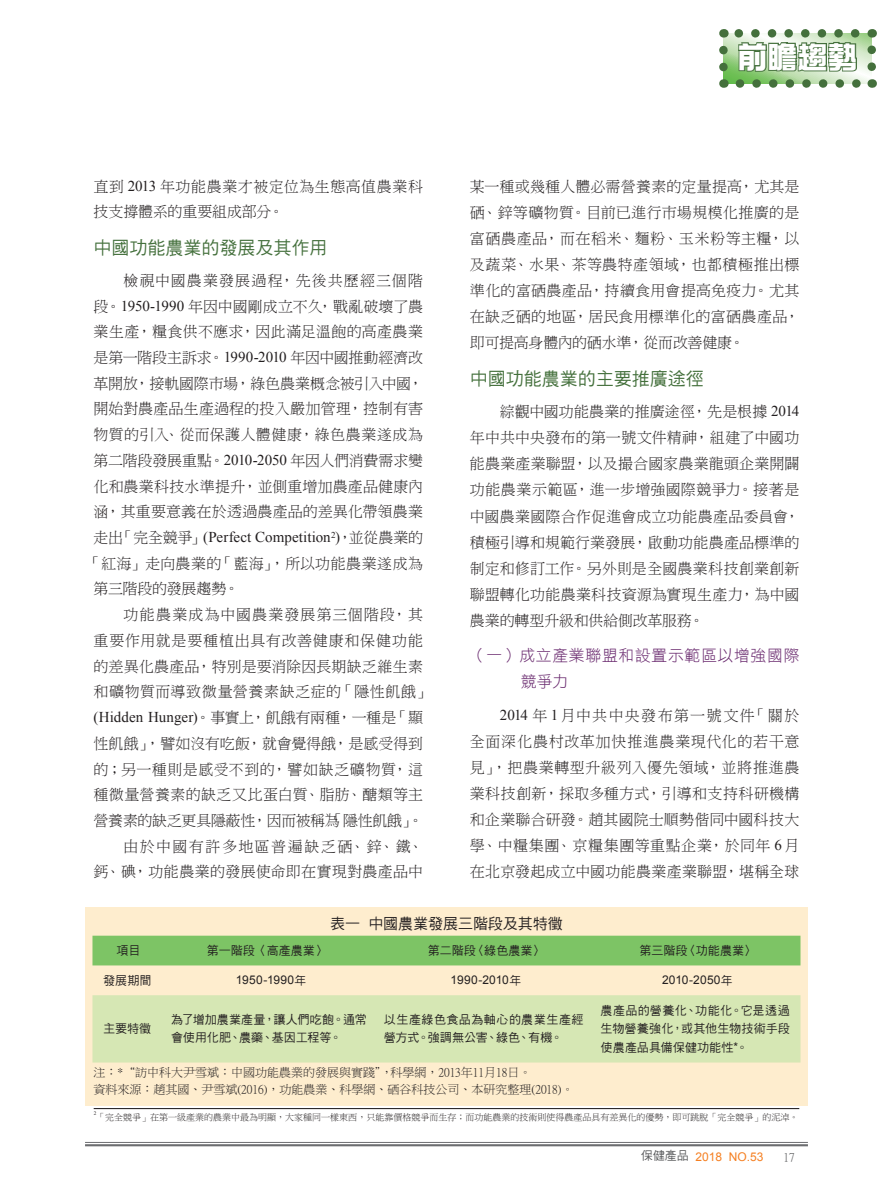
<style>
.page{position:relative;width:893px;height:1191px;background:#fff}
.page>*{position:absolute;margin:0;border:0;box-sizing:border-box;transform-origin:0 0}
.t1{font:30px "DF Zong Yi W9 WIN BF";color:#fff}
.t2{font:18px "DF Hei W5 WINP BF";color:#44703c}
.t3{font:15.75px/26.1px "DF Hei W3 WINP BF";letter-spacing:.05em;color:#69296e}
.t4{font:15px/26.1px "DF Ming W3 WIN BF";letter-spacing:.015em;color:#231f20;text-align:justify}
.t5{font:15px "DF Ming W3 WIN BF";letter-spacing:-.025em;color:#231f20}
.t6{font:15px "Times New Roman";letter-spacing:.005em;color:#231f20}
.t7{font:15px "DF Ming W3 WIN BF";letter-spacing:.035em;color:#231f20}
.t8{font:15px "DF Ming W3 WIN BF";letter-spacing:.05em;color:#231f20}
.t9{font:15px "DF Ming W3 WIN BF";letter-spacing:.07em;color:#231f20}
.t10{font:15px "DF Ming W3 WIN BF";letter-spacing:.095em;color:#231f20}
.t11{font:15px "DF Hei W5 WIN BF";color:#231f20}
.t12{font:12px/18px "DF Hei W5 WIN BF";letter-spacing:.015em;color:#231f20}
.t13{font:12px/16.5px "P Ming Li U";color:#231f20}
.t14{font:12px/18px "DF Hei W5 WIN BF";letter-spacing:.04em;color:#231f20}
.t15{font:12px "Arial";letter-spacing:.015em;color:#231f20}
.t16{font:12px "Arial";color:#f57f21}
.t17{font:12px "DF Hei W5 WINP BF";color:#231f20}
.t18{font:12px "P Ming Li U";color:#57585a}
.t19{font:9px "P Ming Li U";color:#231f20}
.t20{font:5.25px "Times New Roman";color:#231f20}
.s1{font-family:"Times New Roman"}
.s2{font-family:"DF Ming W3 WIN BF"}
.s3{font-family:"DF Hei W5 WIN BF"}
.s4{font-family:"Arial"}
.s5{font-family:"DF Hei W5 WIN BF";color:#57585a}
</style>
<div class="page">
<hr style="left:85px;top:1142px;width:723px;height:1px;background:#6c6d70">
<hr style="left:85px;top:1144px;width:723px;height:2px;background:#6c6d70">
<svg style="left:719px;top:29px;width:157px;height:59px;background:#98b890"></svg>
<div style="left:85px;top:908px;width:723px;height:198px;background:#feedce"></div>
<div style="left:92px;top:935px;width:708px;height:30px;background:#7dc465"></div>
<div style="left:92px;top:995px;width:708px;height:67px;background:#d6e7b4"></div>
<hr style="left:94px;top:1108px;width:705px;height:1px;background:#231f20">
<h1 class="t1" style="left:738px;top:42px;width:122px">前瞻趨勢</h1>
<p class="t4" style="left:94px;top:173px;width:331px;line-height:25.7px">直到 <span class="s1">2013</span> 年功能農業才被定位為生態高值農業科技支撐體系的重要組成部分。</p>
<p class="t2" style="left:94px;top:239px;width:235px">中國功能農業的發展及其作用</p>
<p class="t4" style="left:94px;top:267px;width:331px;line-height:25.7px;text-indent:30px">檢視中國農業發展過程，先後共歷經三個階段。<span class="s1">1950-1990</span> 年因中國剛成立不久，戰亂破壞了農業生產，糧食供不應求，因此滿足溫飽的高產農業是第一階段主訴求。<span class="s1">1990-2010</span> 年因中國推動經濟改革開放，接軌國際市場，綠色農業概念被引入中國，開始對農產品生產過程的投入嚴加管理，控制有害物質的引入、從而保護人體健康，綠色農業遂成為第二階段發展重點。<span class="s1">2010-2050</span> 年因人們消費需求變化和農業科技水準提升，並側重增加農產品健康內涵，其重要意義在於透過農產品的差異化帶領農業</p>
<p class="t6" style="left:94px;top:527px;width:331px"><span class="s2">走出「完全競爭」</span>(Perfect Competition<sup>2</sup>)<span class="s2">，並從農業的</span></p>
<p class="t4" style="left:94px;top:550px;width:331px;line-height:25.7px;text-indent:-8px">「紅海」走向農業的「藍海」，所以功能農業遂成為第三階段的發展趨勢。</p>
<p class="t9" style="left:124px;top:607px;width:301px">功能農業成為中國農業發展第三個階段，其</p>
<p class="t8" style="left:94px;top:633px;width:331px">重要作用就是要種植出具有改善健康和保健功能</p>
<p class="t4" style="left:94px;top:653px;width:331px">的差異化農產品，特別是要消除因長期缺乏維生素</p>
<p class="t7" style="left:94px;top:684px;width:339px">和礦物質而導致微量營養素缺乏症的「隱性飢餓」</p>
<p class="t5" style="left:94px;top:710px;width:331px"><span class="s1">(Hidden Hunger)</span>。事實上，飢餓有兩種，一種是「顯</p>
<p class="t4" style="left:94px;top:730px;width:331px">性飢餓」，譬如沒有吃飯，就會覺得餓，是感受得到</p>
<p class="t4" style="left:94px;top:756px;width:331px">的；另一種則是感受不到的，譬如缺乏礦物質，這</p>
<p class="t4" style="left:94px;top:781px;width:331px">種微量營養素的缺乏又比蛋白質、脂肪、醣類等主</p>
<p class="t5" style="left:94px;top:813px;width:331px">營養素的缺乏更具隱蔽性，因而被稱為「隱性飢餓」。</p>
<p class="t10" style="left:124px;top:838px;width:301px">由於中國有許多地區普遍缺乏硒、鋅、鐵、</p>
<p class="t4" style="left:94px;top:859px;width:331px">鈣、碘，功能農業的發展使命即在實現對農產品中</p>
<p class="t11" style="left:330px;top:916px;width:234px">表一中國農業發展三階段及其特徵</p>
<p class="t17" style="left:117px;top:944px;width:25px">項目</p>
<p class="t17" style="left:207px;top:944px;width:121px">第一階段〈高產農業〉</p>
<p class="t12" style="left:428px;top:941px;width:117px">第二階段〈綠色農業〉</p>
<p class="t12" style="left:639px;top:941px;width:117px">第三階段〈功能農業〉</p>
<p class="t12" style="left:103px;top:971px;width:50px">發展期間</p>
<p class="t15" style="left:236px;top:972px;width:72px">1950-1990<span class="s3">年</span></p>
<p class="t15" style="left:451px;top:972px;width:72px">1990-2010<span class="s3">年</span></p>
<p class="t15" style="left:662px;top:972px;width:72px">2010-2050<span class="s3">年</span></p>
<p class="t12" style="left:103px;top:1019px;width:50px">主要特徵</p>
<p class="t12" style="left:171px;top:1010px;width:197px">為了增加農業產量，讓人們吃飽。通常會使用化肥、農藥、基因工程等。</p>
<p class="t14" style="left:384px;top:1010px;width:201px">以生產綠色食品為軸心的農業生產經營方式。強調無公害、綠色、有機。</p>
<p class="t12" style="left:601px;top:1001px;width:191px;text-align:justify">農產品的營養化、功能化。它是透過生物營養強化，或其他生物技術手段使農產品具備保健功能性<span class="s4">*</span>。</p>
<p class="t13" style="left:93px;top:1064px;width:482px">注：*“訪中科大尹雪斌：中國功能農業的發展與實踐”，科學網，2013年11月18日。<br>資料來源：趙其國、尹雪斌(2016)，功能農業、科學網、硒谷科技公司、本研究整理(2018)。</p>
<p class="t4" style="left:470px;top:173px;width:331px">某一種或幾種人體必需營養素的定量提高，尤其是硒、鋅等礦物質。目前已進行市場規模化推廣的是富硒農產品，而在稻米、麵粉、玉米粉等主糧，以及蔬菜、水果、茶等農特產領域，也都積極推出標準化的富硒農產品，持續食用會提高免疫力。尤其在缺乏硒的地區，居民食用標準化的富硒農產品，即可提高身體內的硒水準，從而改善健康。</p>
<p class="t2" style="left:470px;top:370px;width:235px">中國功能農業的主要推廣途徑</p>
<p class="t4" style="left:470px;top:399px;width:331px;text-indent:30px">綜觀中國功能農業的推廣途徑，先是根據 <span class="s1">2014</span>年中共中央發布的第一號文件精神，組建了中國功能農業產業聯盟，以及撮合國家農業龍頭企業開闢功能農業示範區，進一步增強國際競爭力。接著是中國農業國際合作促進會成立功能農產品委員會，積極引導和規範行業發展，啟動功能農產品標準的制定和修訂工作。另外則是全國農業科技創業創新聯盟轉化功能農業科技資源為實現生產力，為中國農業的轉型升級和供給側改革服務。</p>
<p class="t3" style="left:521px;top:642px;width:280px;text-indent:-51px">（一）成立產業聯盟和設置示範區以增強國際競爭力</p>
<p class="t4" style="left:470px;top:702px;width:331px;text-indent:30px"><span class="s1">2014</span> 年 <span class="s1">1</span>月中共中央發布第一號文件「關於全面深化農村改革加快推進農業現代化的若干意見」，把農業轉型升級列入優先領域，並將推進農業科技創新，採取多種方式，引導和支持科研機構和企業聯合研發。趙其國院士順勢偕同中國科技大學、中糧集團、京糧集團等重點企業，於同年 <span class="s1">6</span> 月在北京發起成立中國功能農業產業聯盟，堪稱全球</p>
<p class="t20" style="left:94px;top:1110px;width:4px">2</p>
<p class="t19" style="left:96px;top:1112px;width:704px">「完全競爭」在第一級產業的農業中最為明顯，大家種同一樣東西，只能靠價格競爭而生存；而功能農業的技術則使得農產品具有差異化的優勢，即可跳脫「完全競爭」的泥淖。</p>
<p class="t16" style="left:641px;top:1148px;width:124px"><span class="s5">保健產品</span> 2018 NO.53</p>
<p class="t18" style="left:783px;top:1151px;width:13px">17</p>
</div>
